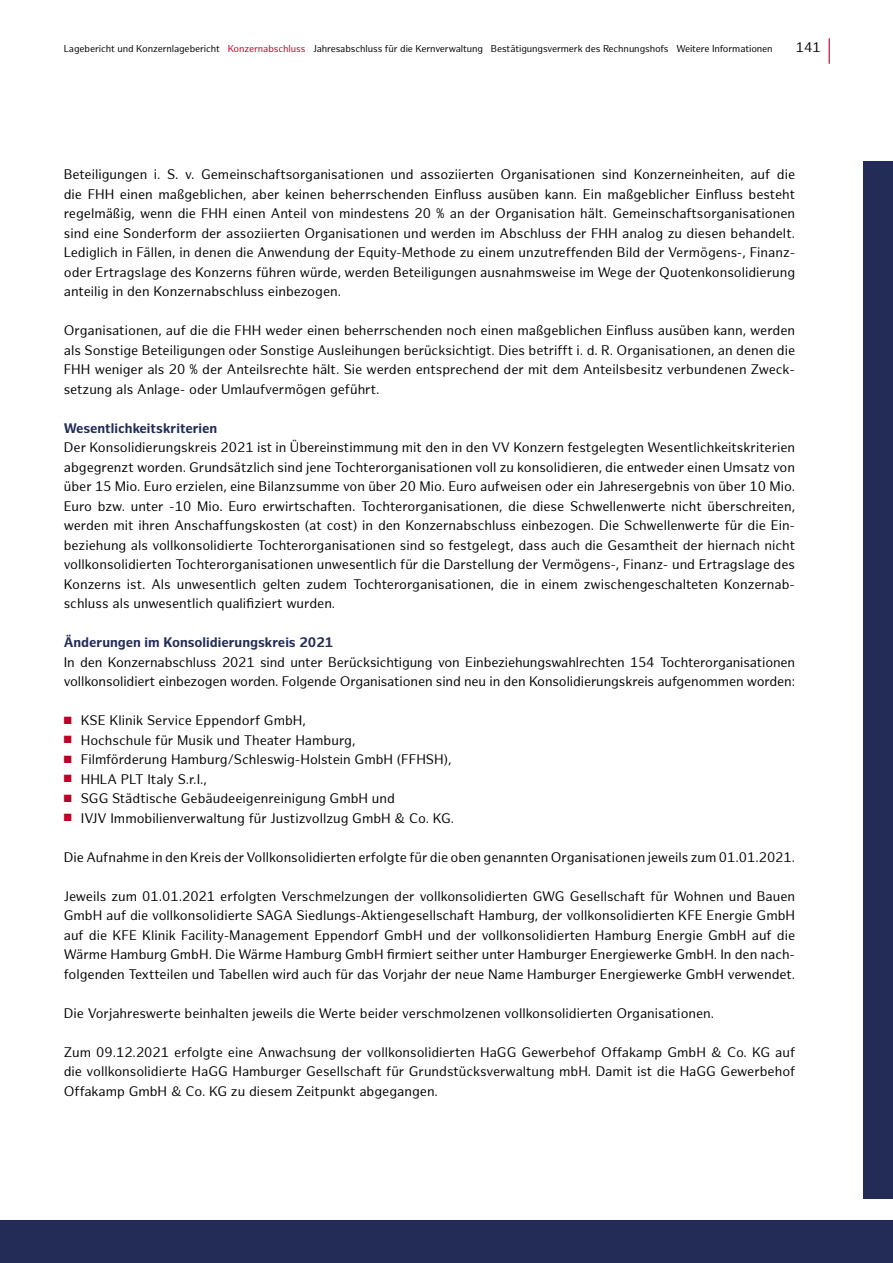
<style>
.page{position:relative;width:893px;height:1263px;background:#fff}
.page>*{position:absolute;margin:0;border:0;box-sizing:border-box;transform-origin:0 0}
.fliesstext_abstand_n{font:13.5px/19.5px "Hamburg Sans";color:#000;text-align:justify}
.fliesstext_aufzählun{font:13.5px "Hamburg Sans";color:#000}
.zwischentitel{font:700 13.5px "Hamburg Sans";color:#222c57}
.t1{font:9.75px "Hamburg Sans";letter-spacing:-.01em;color:#000}
.s1{color:#be0027}
</style>
<div class="page">
<div style="left:863px;top:162px;width:30px;height:1037px;background:#222c57"></div>
<svg style="left:829px;top:38px;width:1px;height:26px"></svg>
<div style="left:0;top:1220px;width:893px;height:43px;background:#222c57"></div>
<p class="t1" style="left:64px;top:43px;width:710px">Lagebericht und Konzernlagebericht <span class="s1">Konzernabschluss</span> Jahresabschluss für die Kernverwaltung Bestätigungsvermerk des Rechnungshofs Weitere Informationen</p>
<p class="fliesstext_abstand_n" style="left:796px;top:38px;width:26px">141</p>
<p class="fliesstext_abstand_n" style="left:64px;top:165px;width:733px">Beteiligungen i. S. v. Gemeinschaftsorganisationen und assoziierten Organisationen sind Konzerneinheiten, auf die die FHH einen maßgeblichen, aber keinen beherrschenden Einfluss ausüben kann. Ein maßgeblicher Einfluss besteht regelmäßig, wenn die FHH einen Anteil von mindestens 20 % an der Organisation hält. Gemeinschaftsorganisationen sind eine Sonderform der assoziierten Organisationen und werden im Abschluss der FHH analog zu diesen behandelt.<br>Lediglich in Fällen, in denen die Anwendung der Equity-Methode zu einem unzutreffenden Bild der Vermögens-, Finanz&shy;oder Ertragslage des Konzerns führen würde, werden Beteiligungen ausnahmsweise im Wege der Quotenkonsolidierung anteilig in den Konzernabschluss einbezogen.</p>
<p class="fliesstext_abstand_n" style="left:64px;top:321px;width:733px">Organisationen, auf die die FHH weder einen beherrschenden noch einen maßgeblichen Einfluss ausüben kann, werden als Sonstige Beteiligungen oder Sonstige Ausleihungen berücksichtigt. Dies betrifft i. d. R. Organisationen, an denen die FHH weniger als 20 % der Anteilsrechte hält. Sie werden entsprechend der mit dem Anteilsbesitz verbundenen Zweck&shy;setzung als Anlage- oder Umlaufvermögen geführt.</p>
<p class="zwischentitel" style="left:64px;top:420px;width:155px">Wesentlichkeitskriterien</p>
<p class="fliesstext_abstand_n" style="left:64px;top:438px;width:733px">Der Konsolidierungskreis 2021 ist in Übereinstimmung mit den in den VV Konzern festgelegten Wesentlichkeitskriterien abgegrenzt worden. Grundsätzlich sind jene Tochterorganisationen voll zu konsolidieren, die entweder einen Umsatz von über 15 Mio. Euro erzielen, eine Bilanzsumme von über 20 Mio. Euro aufweisen oder ein Jahresergebnis von über 10 Mio.<br>Euro bzw. unter -10 Mio. Euro erwirtschaften. Tochterorganisationen, die diese Schwellenwerte nicht überschreiten, werden mit ihren Anschaffungskosten (at cost) in den Konzernabschluss einbezogen. Die Schwellenwerte für die Ein&shy;beziehung als vollkonsolidierte Tochterorganisationen sind so festgelegt, dass auch die Gesamtheit der hiernach nicht vollkonsolidierten Tochterorganisationen unwesentlich für die Darstellung der Vermögens-, Finanz- und Ertragslage des Konzerns ist. Als unwesentlich gelten zudem Tochterorganisationen, die in einem zwischengeschalteten Konzernab&shy;schluss als unwesentlich qualifiziert wurden.</p>
<p class="zwischentitel" style="left:64px;top:634px;width:271px">Änderungen im Konsolidierungskreis 2021</p>
<p class="fliesstext_abstand_n" style="left:64px;top:653px;width:733px">In den Konzernabschluss 2021 sind unter Berücksichtigung von Einbeziehungswahlrechten 154 Tochterorganisationen vollkonsolidiert einbezogen worden. Folgende Organisationen sind neu in den Konsolidierungskreis aufgenommen worden:</p>
<p class="fliesstext_aufzählun" style="left:64px;top:713px;width:244px"><span class="s1">■</span> KSE Klinik Service Eppendorf GmbH,</p>
<p class="fliesstext_aufzählun" style="left:64px;top:732px;width:293px"><span class="s1">■</span> Hochschule für Musik und Theater Hamburg,</p>
<p class="fliesstext_aufzählun" style="left:64px;top:752px;width:389px"><span class="s1">■</span> Filmförderung Hamburg/Schleswig-Holstein GmbH (FFHSH),</p>
<p class="fliesstext_aufzählun" style="left:64px;top:771px;width:145px"><span class="s1">■</span> HHLA PLT Italy S.r.I.,</p>
<p class="fliesstext_aufzählun" style="left:64px;top:791px;width:333px"><span class="s1">■</span> SGG Städtische Gebäudeeigenreinigung GmbH und</p>
<p class="fliesstext_aufzählun" style="left:64px;top:810px;width:392px"><span class="s1">■</span> IVJV Immobilienverwaltung für Justizvollzug GmbH &amp; Co. KG.</p>
<p class="fliesstext_abstand_n" style="left:64px;top:848px;width:733px">Die Aufnahme in den Kreis der Vollkonsolidierten erfolgte für die oben genannten Organisationen jeweils zum 01.01.2021.</p>
<p class="fliesstext_abstand_n" style="left:64px;top:887px;width:733px">Jeweils zum 01.01.2021 erfolgten Verschmelzungen der vollkonsolidierten GWG Gesellschaft für Wohnen und Bauen GmbH auf die vollkonsolidierte SAGA Siedlungs-Aktiengesellschaft Hamburg, der vollkonsolidierten KFE Energie GmbH auf die KFE Klinik Facility-Management Eppendorf GmbH und der vollkonsolidierten Hamburg Energie GmbH auf die Wärme Hamburg GmbH. Die Wärme Hamburg GmbH firmiert seither unter Hamburger Energiewerke GmbH. In den nach&shy;folgenden Textteilen und Tabellen wird auch für das Vorjahr der neue Name Hamburger Energiewerke GmbH verwendet.</p>
<p class="fliesstext_abstand_n" style="left:64px;top:1004px;width:652px">Die Vorjahreswerte beinhalten jeweils die Werte beider verschmolzenen vollkonsolidierten Organisationen.</p>
<p class="fliesstext_abstand_n" style="left:64px;top:1043px;width:733px">Zum 09.12.2021 erfolgte eine Anwachsung der vollkonsolidierten HaGG Gewerbehof Offakamp GmbH &amp; Co. KG auf die vollkonsolidierte HaGG Hamburger Gesellschaft für Grundstücksverwaltung mbH. Damit ist die HaGG Gewerbehof Offakamp GmbH &amp; Co. KG zu diesem Zeitpunkt abgegangen.</p>
</div>
